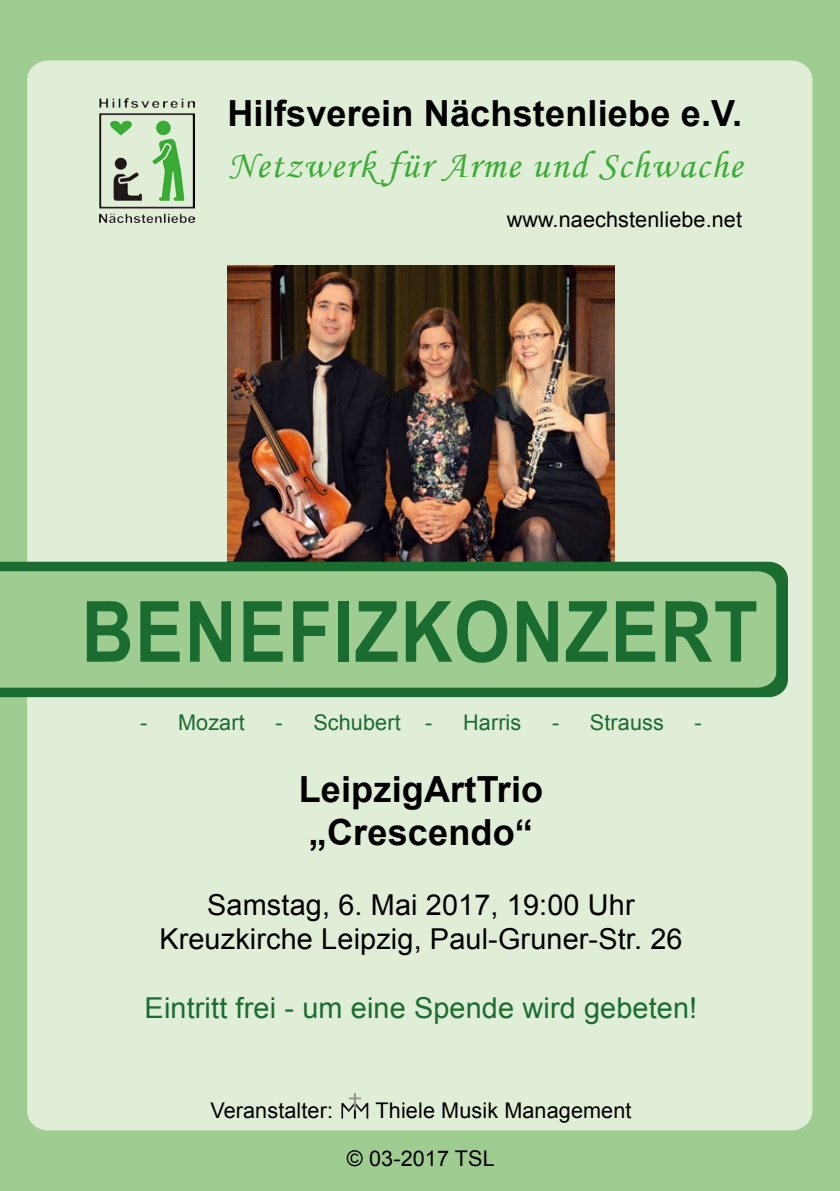
<style>
.page{position:relative;width:840px;height:1191px;background:#fff}
.page>*{position:absolute;margin:0;border:0;box-sizing:border-box;transform-origin:0 0}
.t1{font:700 84.4px "Arial";letter-spacing:.02em;color:#1a6c30;scale:.85 1}
.t2{font:38.4px "Monotype Corsiva";letter-spacing:.04em;color:#3aab35}
.t3{font:700 36px/43.2px "Arial";letter-spacing:.005em;color:#000}
.t4{font:28.8px/34.6px "Arial";letter-spacing:.005em;color:#000;text-align:center}
.t5{font:28.8px "Arial";letter-spacing:.005em;color:#1a6c30}
.t6{font:21.6px "Arial";letter-spacing:.005em;color:#000}
.t7{font:21.6px "Arial";letter-spacing:.005em;color:#1a6c30}
</style>
<div class="page">
<div style="left:0;top:0;width:839px;height:1191px;background:#9fcd91"></div>
<div style="left:27px;top:61px;width:784px;height:1069px;background:#e0eed7;border-radius:20px"></div>
<img style="left:100px;top:99px;width:95px;height:123px">
<img style="left:228px;top:266px;width:385px;height:296px">
<svg style="left:0;top:562px;width:787px;height:135px;background:#207034"></svg>
<div style="left:0;top:571px;width:775px;height:116px;background:#9fcd91"></div>
<img style="left:341px;top:1093px;width:28px;height:26px">
<h3 class="t3" style="left:227px;top:93px;width:516px">Hilfsverein Nächstenliebe e.V.</h3>
<h2 class="t2" style="left:228px;top:141px;width:515px">Netzwerk für Arme und Schwache</h2>
<p class="t6" style="left:506px;top:205px;width:237px">www.naechstenliebe.net</p>
<h1 class="t1" style="left:81px;top:576px;width:796px">BENEFIZKONZERT</h1>
<p class="t7" style="left:140px;top:708px;width:106px">- Mozart</p>
<p class="t7" style="left:275px;top:708px;width:158px">- Schubert -</p>
<p class="t7" style="left:463px;top:708px;width:60px">Harris</p>
<p class="t7" style="left:551px;top:708px;width:113px">- Strauss</p>
<p class="t7" style="left:694px;top:708px;width:9px">-</p>
<h3 class="t3" style="left:298px;top:769px;width:246px">LeipzigArtTrio „Crescendo“</h3>
<h3 class="t4" style="left:159px;top:887px;width:524px">Samstag, 6. Mai 2017, 19:00 Uhr<br>Kreuzkirche Leipzig, Paul-Gruner-Str. 26</h3>
<h3 class="t5" style="left:144px;top:989px;width:554px">Eintritt frei - um eine Spende wird gebeten!</h3>
<p class="t6" style="left:210px;top:1096px;width:124px">Veranstalter:</p>
<p class="t6" style="left:375px;top:1096px;width:257px">Thiele Musik Management</p>
<p class="t6" style="left:347px;top:1144px;width:149px">© 03-2017 TSL</p>
</div>
